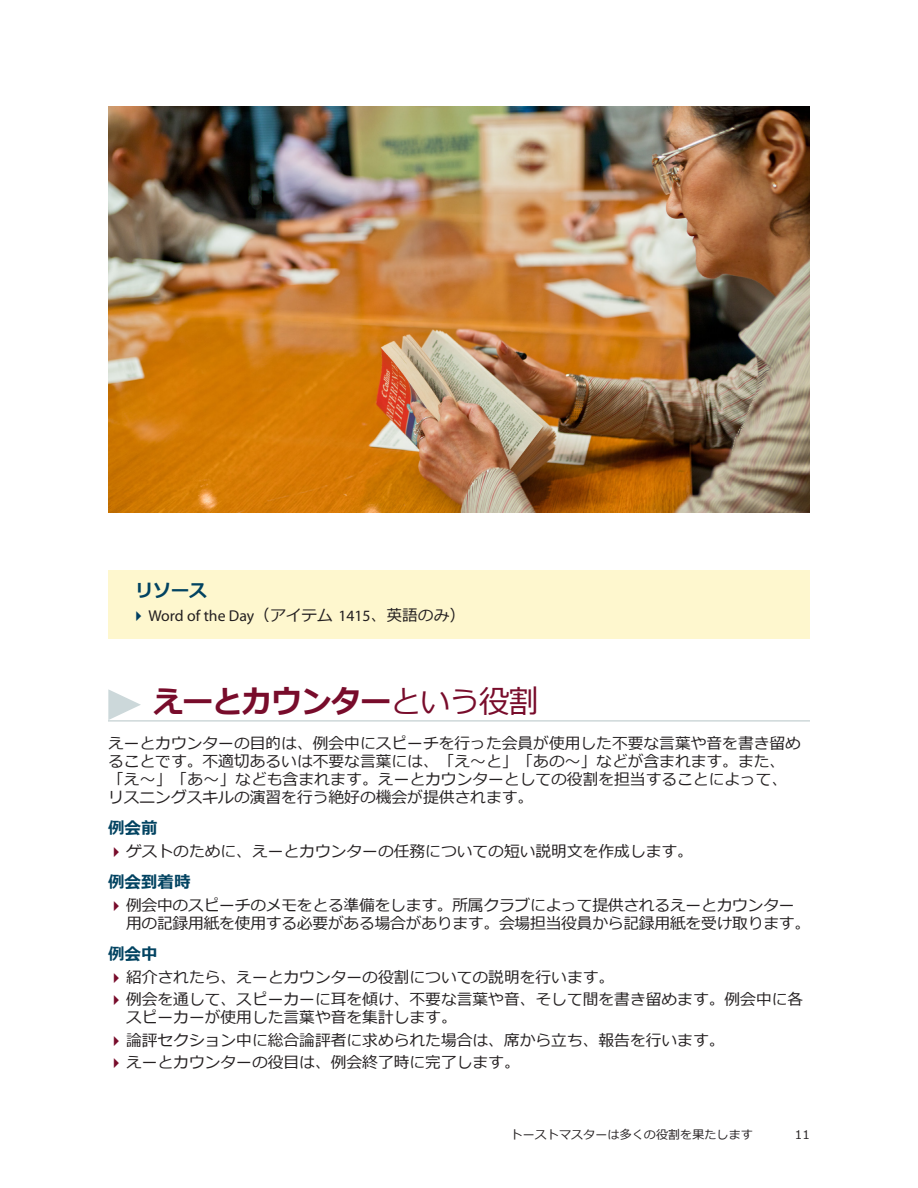
<style>
.page{position:relative;width:918px;height:1188px;background:#fff}
.page>*{position:absolute;margin:0;border:0;box-sizing:border-box;transform-origin:0 0}
.t1{font:700 31.5px "Meiryo";letter-spacing:-.03em;color:#780c2b}
.t2{font:700 18px "Meiryo";color:#024361}
.t3{font:700 16.5px "Meiryo";color:#024361}
.t4{font:15.75px/18px "Meiryo";color:#231f20}
.t5{font:15.75px "Myriad Pro";color:#231f20}
.t6{font:12px "Meiryo";letter-spacing:.01em;color:#231f20}
.s1{font-family:"Meiryo"}
.s2{font-weight:400}
</style>
<div class="page">
<img style="left:108px;top:106px;width:702px;height:406px">
<div style="left:108px;top:570px;width:702px;height:44px;background:#fef7ce"></div>
<div style="left:108px;top:596px;width:702px;height:43px;background:#fef7ce"></div>
<hr style="left:108px;top:720px;width:702px;height:2px;background:#ced8d9">
<svg style="left:108px;top:689px;width:33px;height:31px"></svg>
<p class="t2" style="left:135px;top:578px;width:73px">リソース</p>
<p class="t5" style="left:148px;top:607px;width:318px">Word of the Day<span class="s1">（アイテム</span> 1415<span class="s1">、英語のみ）</span></p>
<h1 class="t1" style="left:153px;top:679px;width:388px">えーとカウンター<span class="s2">という役割</span></h1>
<p class="t4" style="left:108px;top:735px;width:694px">えーとカウンターの目的は、例会中にスピーチを行った会員が使用した不要な言葉や音を書き留めることです。不適切あるいは不要な言葉には、「え〜と」「あの〜」などが含まれます。また、「え～」「あ～」なども含まれます。えーとカウンターとしての役割を担当することによって、リスニングスキルの演習を行う絶好の機会が提供されます。</p>
<p class="t3" style="left:108px;top:817px;width:51px">例会前</p>
<p class="t4" style="left:126px;top:843px;width:568px">ゲストのために、えーとカウンターの任務についての短い説明文を作成します。</p>
<p class="t3" style="left:108px;top:871px;width:84px">例会到着時</p>
<p class="t4" style="left:126px;top:897px;width:686px">例会中のスピーチのメモをとる準備をします。所属クラブによって提供されるえーとカウンター用の記録用紙を使用する必要がある場合があります。会場担当役員から記録用紙を受け取ります。</p>
<p class="t3" style="left:108px;top:943px;width:51px">例会中</p>
<p class="t4" style="left:126px;top:966px;width:679px;line-height:22.5px">紹介されたら、えーとカウンターの役割についての説明を行います。<br>例会を通して、スピーカーに耳を傾け、不要な言葉や音、そして間を書き留めます。例会中に各</p>
<p class="t4" style="left:126px;top:1007px;width:600px;line-height:22.5px">スピーカーが使用した言葉や音を集計します。<br>論評セクション中に総合論評者に求められた場合は、席から立ち、報告を行います。えーとカウンターの役目は、例会終了時に完了します。</p>
<p class="t6" style="left:511px;top:1126px;width:244px">トーストマスターは多くの役割を果たします</p>
<p class="t6" style="left:795px;top:1126px;width:17px">11</p>
</div>
